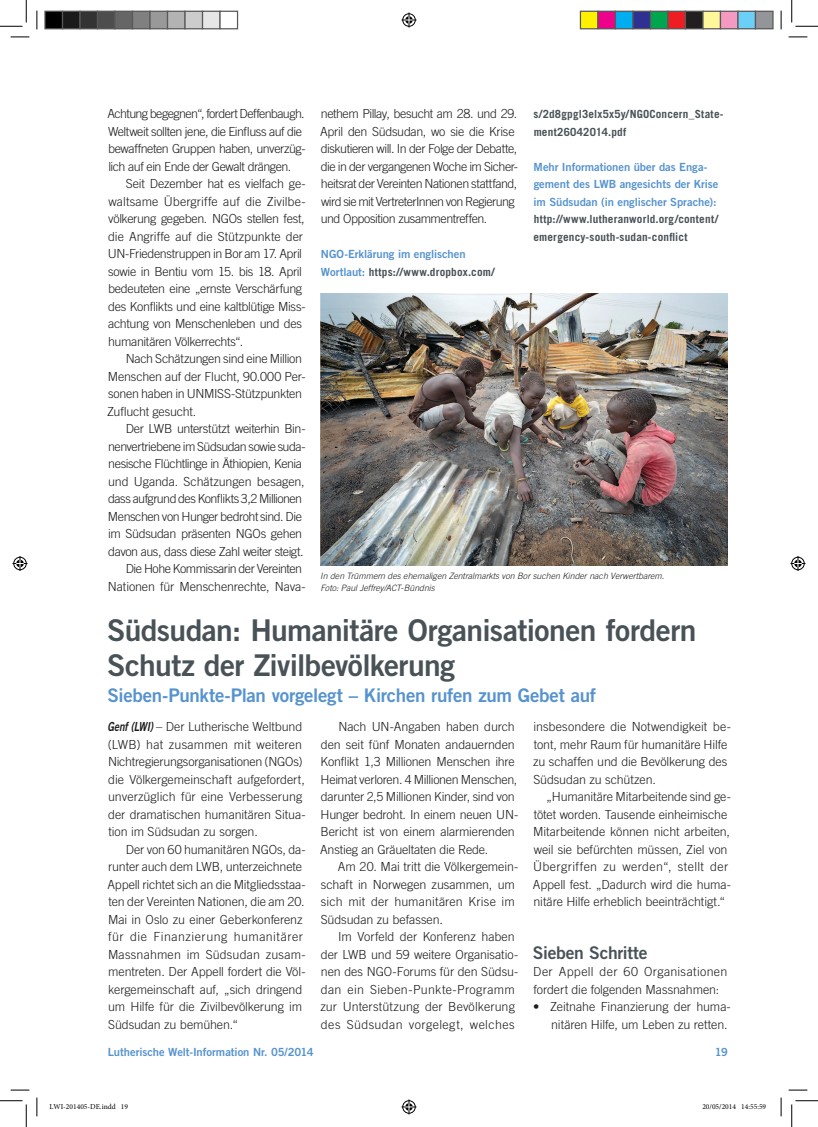
<style>
.page{position:relative;width:818px;height:1127px;background:#fff}
.page>*{position:absolute;margin:0;border:0;box-sizing:border-box;transform-origin:0 0}
.t1{font:30px/35px "Trade Gothic LT Std Bd 2";letter-spacing:-.02em;color:#485257}
.t2{font:18.75px "Trade Gothic LT Std Bd 2";letter-spacing:-.015em;color:#5693ce}
.t3{font:17.5px "Trade Gothic LT Std Bd 2";letter-spacing:-.015em;color:#485257}
.t4{font:300 12.5px/17.5px "Trade Gothic LT Std";letter-spacing:-.015em;color:#1c1c1b}
.t5{font:300 12.5px/17.5px "Trade Gothic LT Std";letter-spacing:-.04em;color:#1c1c1b}
.t6{font:300 12.5px/17.5px "Trade Gothic LT Std";letter-spacing:-.035em;color:#1c1c1b;text-align:right}
.t7{font:300 12.5px/17.5px "Trade Gothic LT Std";letter-spacing:.005em;color:#1c1c1b}
.t8{font:300 12.5px/17.5px "Trade Gothic LT Std";letter-spacing:.01em;color:#1c1c1b}
.t9{font:11.25px/17.5px "Trade Gothic LT Std Bd 2";letter-spacing:-.005em;color:#5693ce}
.t10{font:700 11.25px/17.5px "Trade Gothic LT Std";letter-spacing:.015em;color:#485257}
.t11{font:italic 300 8.75px/12.5px "Trade Gothic LT Std";color:#1c1c1b}
.t12{font:7.5px "Minion Pro";color:#000}
.s1{font-family:"Trade Gothic LT Std Bd 2";font-weight:400;color:#5693ce}
.s2{font-family:"Trade Gothic LT Std Bd 2 Obl";font-weight:400}
</style>
<div class="page">
<img style="left:320px;top:294px;width:407px;height:271px">
<svg style="left:11px;top:36px;width:18px;height:2px"></svg>
<svg style="left:788px;top:36px;width:19px;height:2px"></svg>
<svg style="left:11px;top:1089px;width:18px;height:1px"></svg>
<svg style="left:788px;top:1089px;width:19px;height:1px"></svg>
<svg style="left:36px;top:11px;width:2px;height:18px"></svg>
<svg style="left:36px;top:1097px;width:2px;height:18px"></svg>
<svg style="left:780px;top:11px;width:2px;height:18px"></svg>
<svg style="left:780px;top:1097px;width:2px;height:18px"></svg>
<svg style="left:0;top:0;width:27px;height:27px"></svg>
<svg style="left:0;top:1100px;width:27px;height:26px"></svg>
<svg style="left:791px;top:0;width:27px;height:27px"></svg>
<svg style="left:791px;top:1100px;width:27px;height:26px"></svg>
<svg style="left:401px;top:13px;width:15px;height:15px"></svg>
<svg style="left:401px;top:1099px;width:15px;height:15px"></svg>
<svg style="left:13px;top:556px;width:15px;height:15px"></svg>
<svg style="left:790px;top:556px;width:15px;height:15px"></svg>
<div style="left:45px;top:11px;width:18px;height:18px;background:#000"></div>
<div style="left:44px;top:11px;width:19px;height:18px;border:1px solid #595959"></div>
<div style="left:63px;top:11px;width:17px;height:18px;background:#1a1a1a"></div>
<div style="left:62px;top:11px;width:19px;height:18px;border:1px solid #595959"></div>
<div style="left:80px;top:11px;width:18px;height:18px;background:#333"></div>
<div style="left:79px;top:11px;width:19px;height:18px;border:1px solid #595959"></div>
<div style="left:98px;top:11px;width:17px;height:18px;background:#4d4d4d"></div>
<div style="left:97px;top:11px;width:19px;height:18px;border:1px solid #595959"></div>
<div style="left:115px;top:11px;width:18px;height:18px;background:#666"></div>
<div style="left:114px;top:11px;width:19px;height:18px;border:1px solid #595959"></div>
<div style="left:133px;top:11px;width:17px;height:18px;background:#808080"></div>
<div style="left:132px;top:11px;width:19px;height:18px;border:1px solid #595959"></div>
<div style="left:150px;top:11px;width:18px;height:18px;background:#999"></div>
<div style="left:149px;top:11px;width:19px;height:18px;border:1px solid #595959"></div>
<div style="left:168px;top:11px;width:17px;height:18px;background:#b3b3b3"></div>
<div style="left:167px;top:11px;width:19px;height:18px;border:1px solid #595959"></div>
<div style="left:185px;top:11px;width:18px;height:18px;background:#ccc"></div>
<div style="left:184px;top:11px;width:19px;height:18px;border:1px solid #595959"></div>
<div style="left:203px;top:11px;width:17px;height:18px;background:#e6e6e6"></div>
<div style="left:202px;top:11px;width:19px;height:18px;border:1px solid #595959"></div>
<div style="left:219px;top:11px;width:19px;height:18px;border:1px solid #595959"></div>
<div style="left:580px;top:11px;width:18px;height:18px;background:#fff101"></div>
<div style="left:580px;top:11px;width:18px;height:18px;border:1px solid #595959"></div>
<div style="left:598px;top:11px;width:17px;height:18px;background:#ed028c"></div>
<div style="left:597px;top:11px;width:19px;height:18px;border:1px solid #595959"></div>
<div style="left:615px;top:11px;width:18px;height:18px;background:#00aeef"></div>
<div style="left:615px;top:11px;width:18px;height:18px;border:1px solid #595959"></div>
<div style="left:633px;top:11px;width:17px;height:18px;background:#2e3092"></div>
<div style="left:632px;top:11px;width:19px;height:18px;border:1px solid #595959"></div>
<div style="left:650px;top:11px;width:18px;height:18px;background:#00a54f"></div>
<div style="left:650px;top:11px;width:18px;height:18px;border:1px solid #595959"></div>
<div style="left:668px;top:11px;width:17px;height:18px;background:#ee1d23"></div>
<div style="left:667px;top:11px;width:19px;height:18px;border:1px solid #595959"></div>
<div style="left:685px;top:11px;width:18px;height:18px;background:#231f20"></div>
<div style="left:685px;top:11px;width:18px;height:18px;border:1px solid #595959"></div>
<div style="left:703px;top:11px;width:17px;height:18px;background:#fff79a"></div>
<div style="left:702px;top:11px;width:19px;height:18px;border:1px solid #595959"></div>
<div style="left:720px;top:11px;width:18px;height:18px;background:#f499c2"></div>
<div style="left:720px;top:11px;width:18px;height:18px;border:1px solid #595959"></div>
<div style="left:738px;top:11px;width:17px;height:18px;background:#6bcff6"></div>
<div style="left:737px;top:11px;width:19px;height:18px;border:1px solid #595959"></div>
<div style="left:755px;top:11px;width:18px;height:18px;background:#939598"></div>
<div style="left:755px;top:11px;width:18px;height:18px;border:1px solid #595959"></div>
<p class="t5" style="left:108px;top:105px;width:199px">Achtung begegnen“, fordert Deffenbaugh.<br>Weltweit sollten jene, die Einfluss auf die bewaffneten Gruppen haben, unverzüg&shy;lich auf ein Ende der Gewalt drängen.</p>
<p class="t4" style="left:108px;top:175px;width:199px;text-indent:18px">Seit Dezember hat es vielfach ge&shy;waltsame Übergriffe auf die Zivilbe&shy;völkerung gegeben. NGOs stellen fest, die Angriffe auf die Stützpunkte der UN-Friedenstruppen in Bor am 17. April sowie in Bentiu vom 15. bis 18. April bedeuteten eine „ernste Verschärfung des Konflikts und eine kaltblütige Miss&shy;achtung von Menschenleben und des humanitären Völkerrechts“.</p>
<p class="t4" style="left:107px;top:350px;width:200px;text-indent:19px">Nach Schätzungen sind eine Million<br>Menschen auf der Flucht, 90.000 Per&shy;sonen haben in UNMISS-Stützpunkten<br>Zuflucht gesucht.</p>
<p class="t6" style="left:108px;top:420px;width:199px">Der LWB unterstützt weiterhin Bin&shy;nenvertriebene im Südsudan sowie suda&shy;nesische Flüchtlinge in Äthiopien, Kenia und Uganda. Schätzungen besagen, dass aufgrund des Konflikts 3,2 Millionen Menschen von Hunger bedroht sind. Die im Südsudan präsenten NGOs gehen davon aus, dass diese Zahl weiter steigt.<br>Die Hohe Kommissarin der Vereinten Nationen für Menschenrechte, Nava-</p>
<p class="t5" style="left:320px;top:105px;width:199px">nethem Pillay, besucht am 28. und 29.<br>April den Südsudan, wo sie die Krise diskutieren will. In der Folge der Debatte, die in der vergangenen Woche im Sicher&shy;heitsrat der Vereinten Nationen stattfand, wird sie mit VertreterInnen von Regierung und Opposition zusammentreffen.</p>
<p class="t9" style="left:321px;top:245px;width:146px">NGO-Erklärung im englischen</p>
<p class="t10" style="left:321px;top:263px;width:175px"><span class="s1">Wortlaut:</span> https://www.dropbox.com/</p>
<p class="t10" style="left:534px;top:105px;width:192px">s/2d8gpgl3elx5x5y/NGOConcern_State&shy;ment26042014.pdf</p>
<p class="t9" style="left:534px;top:157px;width:186px">Mehr Informationen über das Enga&shy;gement des LWB angesichts der Krise im Südsudan (in englischer Sprache):</p>
<p class="t10" style="left:533px;top:210px;width:186px">http://www.lutheranworld.org/content/ emergency-south-sudan-conflict</p>
<p class="t11" style="left:320px;top:569px;width:345px">In den Trümmern des ehemaligen Zentralmarkts von Bor suchen Kinder nach Verwertbarem.<br>Foto: Paul Jeffrey/ACT-Bündnis</p>
<h1 class="t1" style="left:107px;top:612px;width:591px">Südsudan: Humanitäre Organisationen fordern<br>Schutz der Zivilbevölkerung</h1>
<h2 class="t2" style="left:108px;top:683px;width:490px">Sieben-Punkte-Plan vorgelegt – Kirchen rufen zum Gebet auf</h2>
<p class="t4" style="left:107px;top:717px;width:200px"><span class="s2">Genf (LWI)</span> – Der Lutherische Weltbund (LWB) hat zusammen mit weiteren Nichtregierungsorganisationen (NGOs) die Völkergemeinschaft aufgefordert, unverzüglich für eine Verbesserung der dramatischen humanitären Situa&shy;tion im Südsudan zu sorgen.</p>
<p class="t4" style="left:108px;top:840px;width:199px;text-indent:18px">Der von 60 humanitären NGOs, da&shy;runter auch dem LWB, unterzeichnete Appell richtet sich an die Mitgliedsstaa&shy;ten der Vereinten Nationen, die am 20.<br>Mai in Oslo zu einer Geberkonferenz für die Finanzierung humanitärer Massnahmen im Südsudan zusam&shy;mentreten. Der Appell fordert die Völ&shy;kergemeinschaft auf, „sich dringend um Hilfe für die Zivilbevölkerung im Südsudan zu bemühen.“</p>
<p class="t4" style="left:533px;top:717px;width:199px">insbesondere die Notwendigkeit be&shy;tont, mehr Raum für humanitäre Hilfe zu schaffen und die Bevölkerung des<br>Südsudan zu schützen.</p>
<p class="t4" style="left:533px;top:787px;width:199px;text-indent:14px">„Humanitäre Mitarbeitende sind ge&shy;tötet worden. Tausende einheimische Mitarbeitende können nicht arbeiten, weil sie befürchten müssen, Ziel von Übergriffen zu werden“, stellt der Appell fest. „Dadurch wird die huma&shy;nitäre Hilfe erheblich beeinträchtigt.“</p>
<h3 class="t3" style="left:533px;top:941px;width:116px">Sieben Schritte</h3>
<p class="t8" style="left:533px;top:962px;width:196px">Der Appell der 60 Organisationen fordert die folgenden Massnahmen:</p>
<p class="t4" style="left:533px;top:997px;width:199px;text-align:right">• Zeitnahe Finanzierung der huma&shy;nitären Hilfe, um Leben zu retten.</p>
<p class="t4" style="left:320px;top:717px;width:199px;text-indent:18px">Nach UN-Angaben haben durch den seit fünf Monaten andauernden Konflikt 1,3 Millionen Menschen ihre Heimat verloren. 4 Millionen Menschen, darunter 2,5 Millionen Kinder, sind von Hunger bedroht. In einem neuen UN-Bericht ist von einem alarmierenden Anstieg an Gräueltaten die Rede.</p>
<p class="t4" style="left:321px;top:857px;width:199px;text-indent:17px">Am 20. Mai tritt die Völkergemein&shy;schaft in Norwegen zusammen, um sich mit der humanitären Krise im<br>Südsudan zu befassen.</p>
<p class="t7" style="left:320px;top:927px;width:199px;text-indent:18px">Im Vorfeld der Konferenz haben der LWB und 59 weitere Organisatio&shy;nen des NGO-Forums für den Südsu&shy;dan ein Sieben-Punkte-Programm zur Unterstützung der Bevölkerung des Südsudan vorgelegt, welches</p>
<p class="t9" style="left:108px;top:1042px;width:208px">Lutherische Welt-Information Nr. 05/2014</p>
<p class="t9" style="left:715px;top:1042px;width:15px">19</p>
<p class="t12" style="left:49px;top:1101px;width:80px">LWI-201405-DE.indd 19</p>
<p class="t12" style="left:702px;top:1101px;width:65px">20/05/2014 14:55:59</p>
</div>
